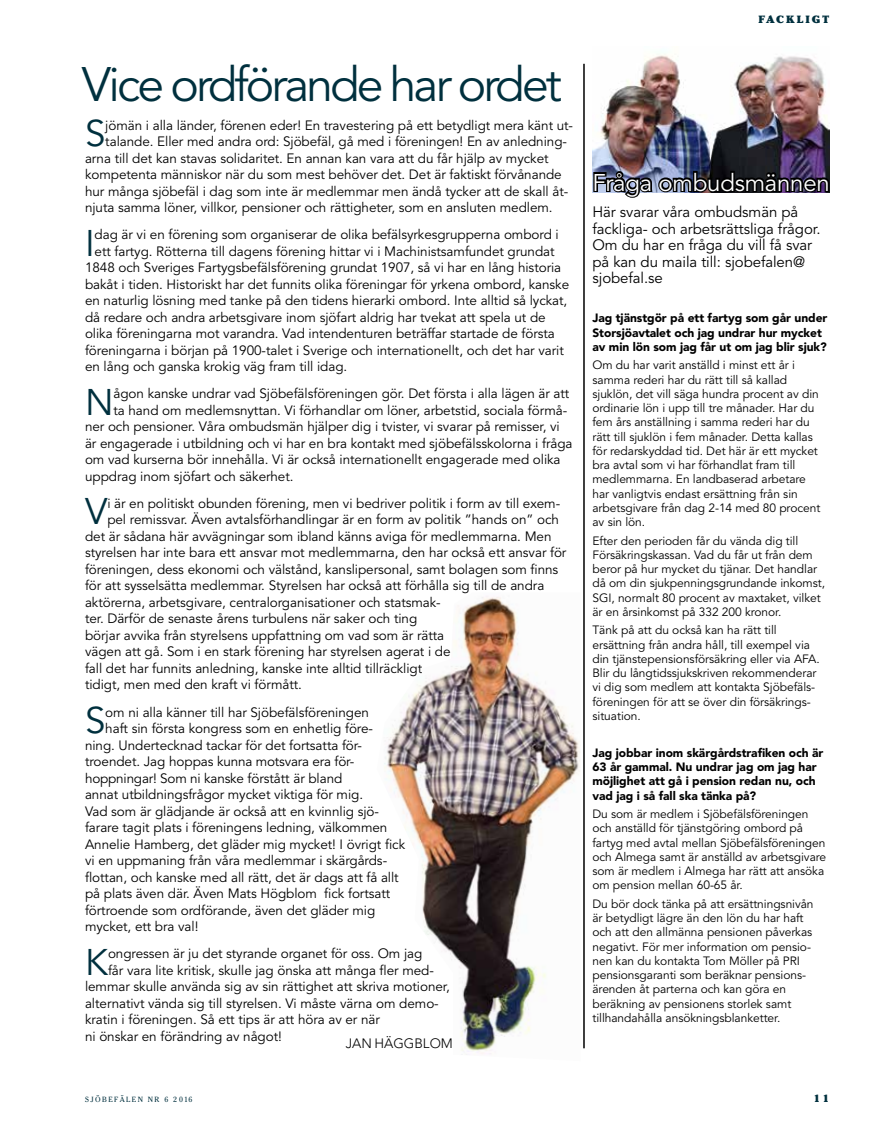
<style>
.page{position:relative;width:893px;height:1127px;background:#fff}
.page>*{position:absolute;margin:0;border:0;box-sizing:border-box;transform-origin:0 0}
.t1{font:48px "Avenir";letter-spacing:-.06em;color:#00303e}
.t2{font:36.75px "Avenir";color:#00303e}
.t3{font:24px "Avenir";letter-spacing:-.01em;color:#fff}
.t4{font:15px/16.5px "Avenir";letter-spacing:-.005em;color:#000}
.t5{font:13.5px "Avenir";letter-spacing:-.005em;color:#000}
.t6{font:300 13.5px "Avenir";color:#000}
.t7{font:12px/14.2px "Avenir";letter-spacing:-.005em;color:#000}
.t8{font:900 12px/14.2px "Avenir";letter-spacing:-.005em;color:#000}
.t9{font:900 10.5px "Cheltenham";letter-spacing:.2em;color:#00303e}
.t10{font:7.5px "Cheltenham";letter-spacing:.2em;color:#00303e}
</style>
<div class="page">
<img style="left:384px;top:596px;width:196px;height:458px">
<hr style="left:583px;top:64px;width:2px;height:984px;background:#000">
<img style="left:592px;top:54px;width:237px;height:115px">
<img style="left:592px;top:169px;width:238px;height:29px">
<h1 class="t1" style="left:82px;top:57px;width:481px">Vice ordförande har ordet</h1>
<h2 class="t2" style="left:85px;top:113px;width:22px">S</h2>
<p class="t5" style="left:105px;top:117px;width:468px">jömän i alla länder, förenen eder! En travestering på ett betydligt mera känt ut-</p>
<p class="t5" style="left:105px;top:134px;width:463px">talande. Eller med andra ord: Sjöbefäl, gå med i föreningen! En av anledning-</p>
<p class="t5" style="left:85px;top:150px;width:465px">arna till det kan stavas solidaritet. En annan kan vara att du får hjälp av mycket</p>
<p class="t5" style="left:85px;top:167px;width:478px">kompetenta människor när du som mest behöver det. Det är faktiskt förvånande</p>
<p class="t5" style="left:85px;top:183px;width:485px">hur många sjöbefäl i dag som inte är medlemmar men ändå tycker att de skall åt-</p>
<p class="t5" style="left:85px;top:200px;width:469px">njuta samma löner, villkor, pensioner och rättigheter, som en ansluten medlem.</p>
<h2 class="t2" style="left:85px;top:222px;width:11px">I</h2>
<p class="t5" style="left:95px;top:227px;width:466px">dag är vi en förening som organiserar de olika befälsyrkesgrupperna ombord i</p>
<p class="t5" style="left:95px;top:243px;width:462px">ett fartyg. Rötterna till dagens förening hittar vi i Machinistsamfundet grundat</p>
<p class="t5" style="left:85px;top:260px;width:478px">1848 och Sveriges Fartygsbefälsförening grundat 1907, så vi har en lång historia</p>
<p class="t5" style="left:85px;top:276px;width:486px">bakåt i tiden. Historiskt har det funnits olika föreningar för yrkena ombord, kanske</p>
<p class="t5" style="left:85px;top:293px;width:484px">en naturlig lösning med tanke på den tidens hierarki ombord. Inte alltid så lyckat,</p>
<p class="t5" style="left:85px;top:309px;width:462px">då redare och andra arbetsgivare inom sjöfart aldrig har tvekat att spela ut de</p>
<p class="t5" style="left:85px;top:326px;width:471px">olika föreningarna mot varandra. Vad intendenturen beträffar startade de första</p>
<p class="t5" style="left:85px;top:342px;width:480px">föreningarna i början på 1900-talet i Sverige och internationellt, och det har varit</p>
<p class="t5" style="left:85px;top:359px;width:264px">en lång och ganska krokig väg fram till idag.</p>
<h2 class="t2" style="left:85px;top:381px;width:30px">N</h2>
<p class="t5" style="left:113px;top:386px;width:457px">ågon kanske undrar vad Sjöbefälsföreningen gör. Det första i alla lägen är att</p>
<p class="t5" style="left:113px;top:402px;width:455px">ta hand om medlemsnyttan. Vi förhandlar om löner, arbetstid, sociala förmå-</p>
<p class="t5" style="left:85px;top:419px;width:476px">ner och pensioner. Våra ombudsmän hjälper dig i tvister, vi svarar på remisser, vi</p>
<p class="t5" style="left:85px;top:435px;width:489px">är engagerade i utbildning och vi har en bra kontakt med sjöbefälsskolorna i fråga</p>
<p class="t5" style="left:85px;top:452px;width:477px">om vad kurserna bör innehålla. Vi är också internationellt engagerade med olika</p>
<p class="t5" style="left:85px;top:468px;width:210px">uppdrag inom sjöfart och säkerhet.</p>
<h2 class="t2" style="left:85px;top:491px;width:24px">V</h2>
<p class="t5" style="left:107px;top:495px;width:454px">i är en politiskt obunden förening, men vi bedriver politik i form av till exem-</p>
<p class="t5" style="left:107px;top:512px;width:453px">pel remissvar. Även avtalsförhandlingar är en form av politik ”hands on” och</p>
<p class="t5" style="left:85px;top:528px;width:468px">det är sådana här avvägningar som ibland känns aviga för medlemmarna. Men</p>
<p class="t5" style="left:85px;top:545px;width:483px">styrelsen har inte bara ett ansvar mot medlemmarna, den har också ett ansvar för</p>
<p class="t5" style="left:85px;top:561px;width:475px">föreningen, dess ekonomi och välstånd, kanslipersonal, samt bolagen som finns</p>
<p class="t5" style="left:85px;top:578px;width:461px">för att sysselsätta medlemmar. Styrelsen har också att förhålla sig till de andra</p>
<p class="t5" style="left:85px;top:594px;width:357px">aktörerna, arbetsgivare, centralorganisationer och statsmak-</p>
<p class="t5" style="left:85px;top:611px;width:334px">ter. Därför de senaste årens turbulens när saker och ting</p>
<p class="t5" style="left:85px;top:627px;width:361px">börjar avvika från styrelsens uppfattning om vad som är rätta</p>
<p class="t5" style="left:85px;top:644px;width:367px">vägen att gå. Som i en stark förening har styrelsen agerat i de</p>
<p class="t5" style="left:85px;top:660px;width:339px">fall det har funnits anledning, kanske inte alltid tillräckligt</p>
<p class="t5" style="left:85px;top:677px;width:218px">tidigt, men med den kraft vi förmått.</p>
<h2 class="t2" style="left:85px;top:699px;width:22px">S</h2>
<p class="t5" style="left:105px;top:704px;width:265px">om ni alla känner till har Sjöbefälsföreningen</p>
<p class="t5" style="left:105px;top:720px;width:268px">haft sin första kongress som en enhetlig före-</p>
<p class="t5" style="left:85px;top:737px;width:279px">ning. Undertecknad tackar för det fortsatta för-</p>
<p class="t5" style="left:85px;top:753px;width:271px">troendet. Jag hoppas kunna motsvara era för-</p>
<p class="t5" style="left:85px;top:770px;width:259px">hoppningar! Som ni kanske förstått är bland</p>
<p class="t5" style="left:85px;top:786px;width:280px">annat utbildningsfrågor mycket viktiga för mig.</p>
<p class="t5" style="left:85px;top:803px;width:295px">Vad som är glädjande är också att en kvinnlig sjö-</p>
<p class="t5" style="left:85px;top:819px;width:304px">farare tagit plats i föreningens ledning, välkommen</p>
<p class="t5" style="left:85px;top:836px;width:322px">Annelie Hamberg, det gläder mig mycket! I övrigt fick</p>
<p class="t5" style="left:85px;top:852px;width:303px">vi en uppmaning från våra medlemmar i skärgårds-</p>
<p class="t5" style="left:85px;top:869px;width:315px">flottan, och kanske med all rätt, det är dags att få allt</p>
<p class="t5" style="left:85px;top:885px;width:307px">på plats även där. Även Mats Högblom fick fortsatt</p>
<p class="t5" style="left:85px;top:902px;width:292px">förtroende som ordförande, även det gläder mig</p>
<p class="t5" style="left:85px;top:918px;width:115px">mycket, ett bra val!</p>
<h2 class="t2" style="left:85px;top:941px;width:25px">K</h2>
<p class="t5" style="left:108px;top:945px;width:316px">ongressen är ju det styrande organet för oss. Om jag</p>
<p class="t5" style="left:108px;top:962px;width:327px">får vara lite kritisk, skulle jag önska att många fler med-</p>
<p class="t5" style="left:85px;top:978px;width:366px">lemmar skulle använda sig av sin rättighet att skriva motioner,</p>
<p class="t5" style="left:85px;top:995px;width:355px">alternativt vända sig till styrelsen. Vi måste värna om demo-</p>
<p class="t5" style="left:85px;top:1011px;width:296px">kratin i föreningen. Så ett tips är att höra av er när</p>
<p class="t5" style="left:85px;top:1028px;width:198px">ni önskar en förändring av något!</p>
<p class="t6" style="left:346px;top:1035px;width:109px">JAN HÄGGBLOM</p>
<p class="t9" style="left:758px;top:13px;width:72px">FACKLIGT</p>
<h3 class="t3" style="left:592px;top:168px;width:239px">Fråga ombudsmännen</h3>
<p class="t4" style="left:592px;top:204px;width:230px">Här svarar våra ombudsmän på fackliga- och arbetsrättsliga frågor.<br>Om du har en fråga du vill få svar på kan du maila till: sjobefalen@ sjobefal.se</p>
<p class="t8" style="left:592px;top:311px;width:236px">Jag tjänstgör på ett fartyg som går under<br>Storsjöavtalet och jag undrar hur mycket av min lön som jag får ut om jag blir sjuk?</p>
<p class="t7" style="left:592px;top:358px;width:229px">Om du har varit anställd i minst ett år i samma rederi har du rätt till så kallad sjuklön, det vill säga hundra procent av din ordinarie lön i upp till tre månader. Har du fem års anställning i samma rederi har du rätt till sjuklön i fem månader. Detta kallas för redarskyddad tid. Det här är ett mycket bra avtal som vi har förhandlat fram till medlemmarna. En landbaserad arbetare har vanligtvis endast ersättning från sin arbetsgivare från dag 2-14 med 80 procent av sin lön.</p>
<p class="t7" style="left:592px;top:534px;width:234px">Efter den perioden får du vända dig till Försäkringskassan. Vad du får ut från dem beror på hur mycket du tjänar. Det handlar då om din sjukpenningsgrundande inkomst, SGI, normalt 80 procent av maxtaket, vilket är en årsinkomst på 332 200 kronor.</p>
<p class="t7" style="left:592px;top:623px;width:229px">Tänk på att du också kan ha rätt till ersättning från andra håll, till exempel via din tjänstepensionsförsäkring eller via AFA.<br>Blir du långtidssjukskriven rekommenderar vi dig som medlem att kontakta Sjöbefäls&shy;föreningen för att se över din försäkrings&shy;situation.</p>
<p class="t8" style="left:592px;top:745px;width:233px">Jag jobbar inom skärgårdstrafiken och är 63 år gammal. Nu undrar jag om jag har möjlighet att gå i pension redan nu, och vad jag i så fall ska tänka på?</p>
<p class="t7" style="left:592px;top:807px;width:235px">Du som är medlem i Sjöbefälsföreningen och anställd för tjänstgöring ombord på fartyg med avtal mellan Sjöbefälsföreningen och Almega samt är anställd av arbetsgivare som är medlem i Almega har rätt att ansöka om pension mellan 60-65 år.</p>
<p class="t7" style="left:592px;top:897px;width:223px">Du bör dock tänka på att ersättningsnivån är betydligt lägre än den lön du har haft och att den allmänna pensionen påverkas negativt. För mer information om pensio&shy;nen kan du kontakta Tom Möller på PRI pensionsgaranti som beräknar pensions&shy;ärenden åt parterna och kan göra en beräkning av pensionens storlek samt tillhandahålla ansökningsblanketter.</p>
<p class="t10" style="left:85px;top:1094px;width:109px">SJÖBEFÄLEN NR 6 2016</p>
<p class="t9" style="left:814px;top:1091px;width:17px">1 1</p>
</div>
